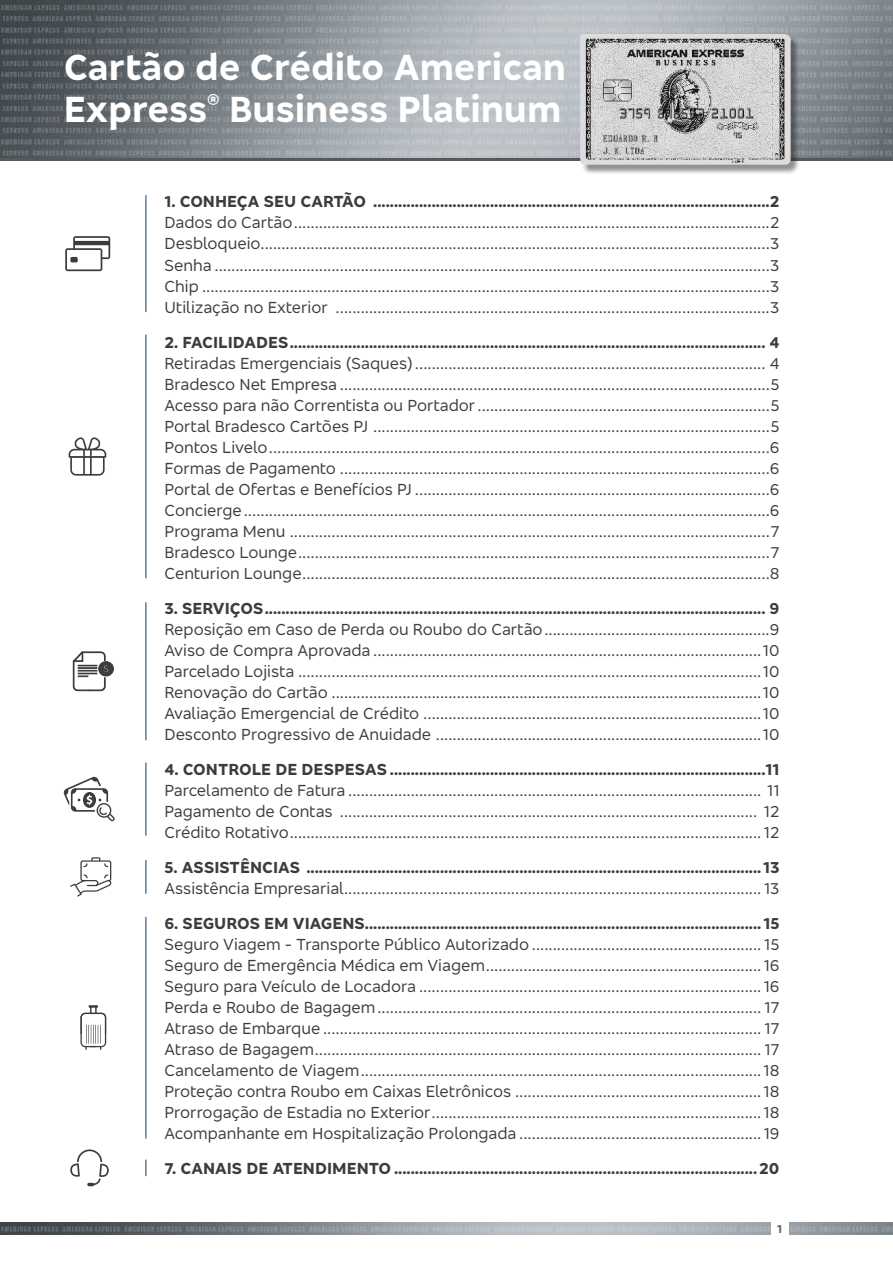
<style>
.page{position:relative;width:893px;height:1263px;background:#fff}
.page>*{position:absolute;margin:0;border:0;box-sizing:border-box;transform-origin:0 0}
.t1{font:700 37.5px/42px "Bradesco Sans";color:#fff}
.t2{font:16.5px/21px "Bradesco Sans";color:#3c3c3c;text-align:justify}
.t3{font:700 16.5px "Bradesco Sans";color:#3c3c3c}
.t4{font:700 12px "Bradesco Sans";color:#636363}
</style>
<div class="page">
<img style="left:0;top:1222px;width:771px;height:13px">
<img style="left:789px;top:1222px;width:104px;height:13px">
<img style="left:0;top:0;width:893px;height:158px">
<hr style="left:0;top:158px;width:893px;height:3px;background:#57585a">
<svg style="left:69px;top:437px;width:37px;height:39px"></svg>
<svg style="left:65px;top:236px;width:45px;height:35px"></svg>
<hr style="left:146px;top:195px;width:1px;height:117px;background:#0f3d66">
<svg style="left:63px;top:776px;width:52px;height:45px"></svg>
<hr style="left:146px;top:762px;width:1px;height:74px;background:#0f3d66">
<svg style="left:70px;top:1149px;width:39px;height:37px"></svg>
<svg style="left:146px;top:1159px;width:1px;height:17px"></svg>
<hr style="left:146px;top:335px;width:1px;height:243px;background:#0f3d66">
<hr style="left:146px;top:860px;width:1px;height:34px;background:#0f3d66">
<svg style="left:70px;top:857px;width:41px;height:39px"></svg>
<hr style="left:146px;top:917px;width:1px;height:221px;background:#0f3d66">
<svg style="left:80px;top:1005px;width:26px;height:45px"></svg>
<hr style="left:146px;top:602px;width:1px;height:138px;background:#0f3d66">
<svg style="left:73px;top:651px;width:41px;height:40px"></svg>
<div style="left:582px;top:35px;width:218px;height:140px;background:#231f20;opacity:.5"></div>
<img style="left:577px;top:30px;width:216px;height:138px">
<h1 class="t1" style="left:64px;top:45px;width:504px">Cartão de Crédito American<br>Express<sup>®</sup> Business Platinum</h1>
<p class="t3" style="left:164px;top:191px;width:617px">1. CONHEÇA SEU CARTÃO ...............................................................................................2</p>
<p class="t2" style="left:164px;top:212px;width:617px">Dados do Cartão..................................................................................................................2<br>Desbloqueio..........................................................................................................................3<br>Senha .....................................................................................................................................3<br>Chip ........................................................................................................................................3<br>Utilização no Exterior ........................................................................................................3</p>
<p class="t3" style="left:164px;top:331px;width:617px">2. FACILIDADES.................................................................................................................. 4</p>
<p class="t2" style="left:164px;top:352px;width:617px">Retiradas Emergenciais (Saques).................................................................................... 4<br>Bradesco Net Empresa .......................................................................................................5<br>Acesso para não Correntista ou Portador......................................................................5<br>Portal Bradesco Cartões PJ ...............................................................................................5<br>Pontos Livelo........................................................................................................................6<br>Formas de Pagamento .......................................................................................................6<br>Portal de Ofertas e Benefícios PJ .....................................................................................6<br>Concierge..............................................................................................................................6<br>Programa Menu ...................................................................................................................7<br>Bradesco Lounge.................................................................................................................7<br>Centurion Lounge................................................................................................................8</p>
<p class="t3" style="left:164px;top:597px;width:617px">3. SERVIÇOS........................................................................................................................ 9</p>
<p class="t2" style="left:164px;top:618px;width:617px">Reposição em Caso de Perda ou Roubo do Cartão......................................................9<br>Aviso de Compra Aprovada .............................................................................................10<br>Parcelado Lojista ...............................................................................................................10<br>Renovação do Cartão .......................................................................................................10<br>Avaliação Emergencial de Crédito .................................................................................10<br>Desconto Progressivo de Anuidade ..............................................................................10</p>
<p class="t3" style="left:164px;top:758px;width:617px">4. CONTROLE DE DESPESAS ..........................................................................................11</p>
<p class="t2" style="left:164px;top:779px;width:617px">Parcelamento de Fatura ................................................................................................... 11<br>Pagamento de Contas .................................................................................................... 12<br>Crédito Rotativo.................................................................................................................12</p>
<p class="t3" style="left:164px;top:856px;width:617px">5. ASSISTÊNCIAS .............................................................................................................13</p>
<p class="t2" style="left:164px;top:877px;width:617px">Assistência Empresarial.................................................................................................... 13</p>
<p class="t3" style="left:164px;top:912px;width:617px">6. SEGUROS EM VIAGENS............................................................................................... 15</p>
<p class="t2" style="left:164px;top:933px;width:617px">Seguro Viagem - Transporte Público Autorizado ....................................................... 15<br>Seguro de Emergência Médica em Viagem..................................................................16<br>Seguro para Veículo de Locadora ..................................................................................16<br>Perda e Roubo de Bagagem............................................................................................ 17<br>Atraso de Embarque ......................................................................................................... 17<br>Atraso de Bagagem........................................................................................................... 17<br>Cancelamento de Viagem................................................................................................18<br>Proteção contra Roubo em Caixas Eletrônicos ...........................................................18<br>Prorrogação de Estadia no Exterior...............................................................................18<br>Acompanhante em Hospitalização Prolongada ..........................................................19</p>
<p class="t3" style="left:164px;top:1157px;width:617px">7. CANAIS DE ATENDIMENTO .......................................................................................20</p>
<p class="t4" style="left:777px;top:1221px;width:7px">1</p>
</div>
